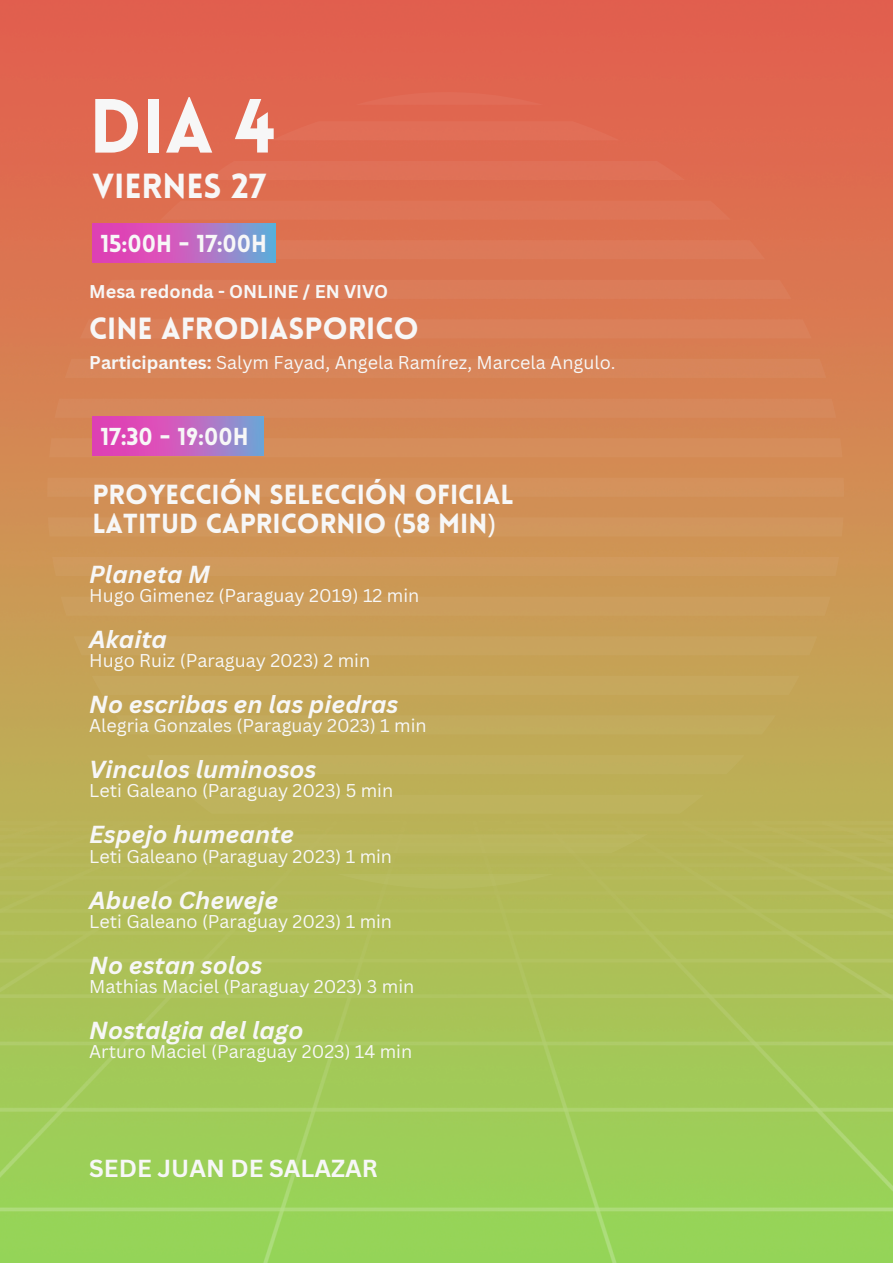
<style>
.page{position:relative;width:893px;height:1264px;background:#fff}
.page>*{position:absolute;margin:0;border:0;box-sizing:border-box;transform-origin:0 0}
.t1{font:900 75px "Lovelo";color:#f7f7f7}
.t2{font:900 34.05px "Lovelo";color:#f7f7f7}
.t3{font:900 30px "Lovelo";color:#f7f7f7}
.t4{font:900 27px "Lovelo";color:#f7f7f7}
.t5{font:italic 700 24px "Canva Sans";color:#f7f7f7}
.t6{font:900 24px "Lovelo";color:#f7f7f7}
.t7{font:700 24px "Canva Sans";color:#f7f7f7}
.t8{font:18px "Canva Sans";color:#f7f7f7}
.t9{font:700 18px "Canva Sans";color:#f7f7f7}
.s1{font-weight:700}
.s2{font-family:"Noto Sans";font-weight:400}
</style>
<div class="page">
<img style="left:0;top:0;width:892px;height:822px">
<div style="left:116px;top:715px;width:659px;height:19px;background:#c3ab5d"></div>
<div style="left:61px;top:596px;width:769px;height:19px;background:#cc9e5d"></div>
<div style="left:92px;top:675px;width:707px;height:20px;background:#c6a85d"></div>
<div style="left:74px;top:636px;width:743px;height:19px;background:#c9a35d"></div>
<div style="left:187px;top:794px;width:517px;height:19px;background:#beb35d"></div>
<div style="left:160px;top:200px;width:570px;height:20px;background:#de7457"></div>
<div style="left:47px;top:477px;width:797px;height:20px;background:#d5925c"></div>
<div style="left:146px;top:755px;width:598px;height:19px;background:#c0af5d"></div>
<div style="left:100px;top:280px;width:691px;height:19px;background:#db7c59"></div>
<div style="left:206px;top:161px;width:479px;height:19px;background:#e07157"></div>
<div style="left:275px;top:240px;width:490px;height:19px;background:#dd7959"></div>
<div style="left:271px;top:121px;width:349px;height:19px;background:#e16e57"></div>
<div style="left:52px;top:557px;width:787px;height:19px;background:#cf9a5c"></div>
<div style="left:80px;top:319px;width:731px;height:19px;background:#db815a"></div>
<div style="left:49px;top:438px;width:793px;height:19px;background:#d68e5b"></div>
<div style="left:48px;top:517px;width:795px;height:19px;background:#d2975d"></div>
<div style="left:55px;top:398px;width:781px;height:20px;background:#d7885b"></div>
<div style="left:65px;top:359px;width:761px;height:19px;background:#d8855a"></div>
<div style="left:355px;top:92px;width:188px;height:13px;background:#e16c57"></div>
<img style="left:0;top:822px;width:892px;height:440px">
<img style="left:93px;top:417px;width:170px;height:38px">
<img style="left:93px;top:224px;width:182px;height:38px">
<p class="t1" style="left:89px;top:96px;width:188px">DIA 4</p>
<p class="t2" style="left:92px;top:172px;width:175px">VIERNES 27</p>
<p class="t6" style="left:100px;top:234px;width:168px">15:00H - 17:00H</p>
<p class="t9" style="left:89px;top:278px;width:300px">Mesa redonda - ONLINE / EN VIVO</p>
<p class="t3" style="left:89px;top:317px;width:331px">CINE AFRODIASPORICO</p>
<p class="t8" style="left:89px;top:350px;width:527px"><span class="s1">Participantes:</span> Salym Fayad, Angela Ramírez, Marcela Angulo.</p>
<p class="t6" style="left:100px;top:427px;width:150px">17:30 - 19:00H</p>
<p class="t4" style="left:92px;top:483px;width:423px">PROYECCIÓN SELECCIÓN OFICIAL</p>
<p class="t4" style="left:92px;top:512px;width:404px">LATITUD CAPRICORNIO <span class="s2">(</span>58 MIN<span class="s2">)</span></p>
<p class="t5" style="left:89px;top:557px;width:122px">Planeta M</p>
<p class="t8" style="left:89px;top:582px;width:331px">Hugo Gimenez (Paraguay 2019) 12 min</p>
<p class="t5" style="left:89px;top:622px;width:79px">Akaita</p>
<p class="t8" style="left:89px;top:647px;width:282px">Hugo Ruiz (Paraguay 2023) 2 min</p>
<p class="t5" style="left:89px;top:687px;width:310px">No escribas en las piedras</p>
<p class="t8" style="left:89px;top:712px;width:339px">Alegria Gonzales (Paraguay 2023) 1 min</p>
<p class="t5" style="left:89px;top:752px;width:229px">Vinculos luminosos</p>
<p class="t8" style="left:89px;top:778px;width:305px">Leti Galeano (Paraguay 2023) 5 min</p>
<p class="t5" style="left:89px;top:817px;width:206px">Espejo humeante</p>
<p class="t8" style="left:89px;top:843px;width:304px">Leti Galeano (Paraguay 2023) 1 min</p>
<p class="t5" style="left:89px;top:883px;width:191px">Abuelo Cheweje</p>
<p class="t8" style="left:89px;top:908px;width:304px">Leti Galeano (Paraguay 2023) 1 min</p>
<p class="t5" style="left:89px;top:948px;width:174px">No estan solos</p>
<p class="t8" style="left:89px;top:973px;width:326px">Mathias Maciel (Paraguay 2023) 3 min</p>
<p class="t5" style="left:89px;top:1013px;width:215px">Nostalgia del lago</p>
<p class="t8" style="left:89px;top:1038px;width:324px">Arturo Maciel (Paraguay 2023) 14 min</p>
<p class="t7" style="left:89px;top:1151px;width:290px">SEDE JUAN DE SALAZAR</p>
</div>
